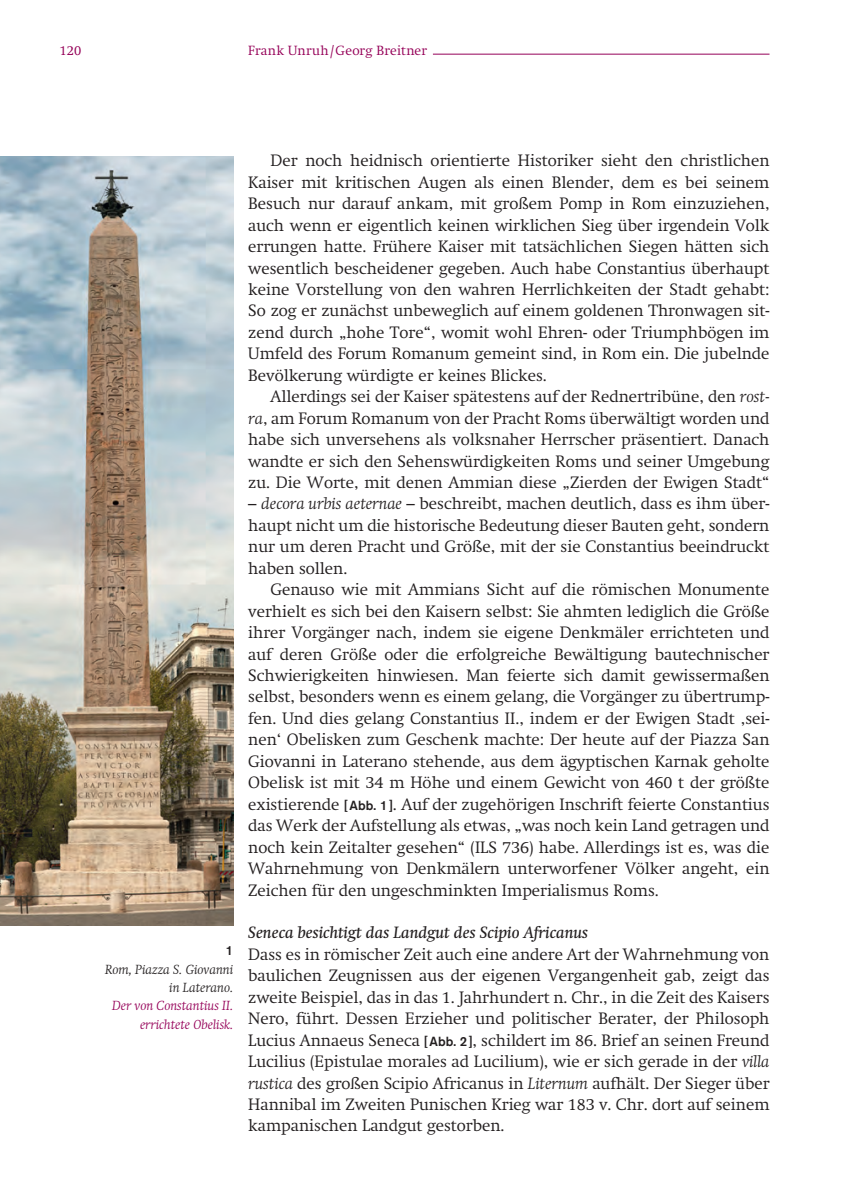
<style>
.page{position:relative;width:844px;height:1191px;background:#fff}
.page>*{position:absolute;margin:0;border:0;box-sizing:border-box;transform-origin:0 0}
.t1{font:300 16.28px/21.5px "Swift";color:#231f20;text-align:justify}
.t2{font:italic 16.28px "Swift";color:#231f20}
.t3{font:italic 300 13.12px/18.4px "Swift";color:#950058;text-align:right}
.t4{font:italic 300 13.12px/18.4px "Swift";color:#231f20;text-align:right}
.t5{font:300 13.12px "Swift";letter-spacing:.015em;color:#950058}
.t6{font:500 13.12px "Akzidenz Grotesk Std";color:#231f20}
.s1{font-style:italic}
.s2{font-family:"Akzidenz Grotesk Std";font-weight:500;font-size:13.12px}
</style>
<div class="page">
<hr style="left:433px;top:54px;width:336px;height:1px;background:#950058">
<img style="left:0;top:156px;width:233px;height:769px">
<p class="t5" style="left:60px;top:42px;width:23px">120</p>
<p class="t5" style="left:248px;top:42px;width:180px">Frank Unruh/Georg Breitner</p>
<p class="t6" style="left:226px;top:942px;width:9px">1</p>
<p class="t4" style="left:105px;top:960px;width:130px">Rom, Piazza S. Giovanni in Laterano.</p>
<p class="t3" style="left:112px;top:996px;width:123px">Der von Constantius II. errichtete Obelisk.</p>
<p class="t1" style="left:248px;top:150px;width:522px;text-indent:22px">Der noch heidnisch orientierte Historiker sieht den christlichen Kaiser mit kritischen Augen als einen Blender, dem es bei seinem Besuch nur darauf ankam, mit großem Pomp in Rom einzuziehen, auch wenn er eigentlich keinen wirklichen Sieg über irgendein Volk errungen hatte. Frühere Kaiser mit tatsächlichen Siegen hätten sich wesentlich bescheidener gegeben. Auch habe Constantius überhaupt keine Vorstellung von den wahren Herrlichkeiten der Stadt gehabt:<br>So zog er zunächst unbeweglich auf einem goldenen Thronwagen sit&shy;zend durch „hohe Tore“, womit wohl Ehren- oder Triumphbögen im Umfeld des Forum Romanum gemeint sind, in Rom ein. Die jubelnde Bevölkerung würdigte er keines Blickes.</p>
<p class="t1" style="left:248px;top:386px;width:522px;text-indent:22px">Allerdings sei der Kaiser spätestens auf der Rednertribüne, den <span class="s1">rost&shy;ra</span>, am Forum Romanum von der Pracht Roms überwältigt worden und habe sich unversehens als volksnaher Herrscher präsentiert. Danach wandte er sich den Sehenswürdigkeiten Roms und seiner Umgebung zu. Die Worte, mit denen Ammian diese „Zierden der Ewigen Stadt“</p>
<p class="t1" style="left:248px;top:493px;width:522px">– <span class="s1">decora urbis aeternae</span> – beschreibt, machen deutlich, dass es ihm über&shy;haupt nicht um die historische Bedeutung dieser Bauten geht, sondern nur um deren Pracht und Größe, mit der sie Constantius beeindruckt haben sollen.</p>
<p class="t1" style="left:248px;top:579px;width:522px;text-indent:22px">Genauso wie mit Ammians Sicht auf die römischen Monumente verhielt es sich bei den Kaisern selbst: Sie ahmten lediglich die Größe ihrer Vorgänger nach, indem sie eigene Denkmäler errichteten und auf deren Größe oder die erfolgreiche Bewältigung bautechnischer Schwierigkeiten hinwiesen. Man feierte sich damit gewissermaßen selbst, besonders wenn es einem gelang, die Vorgänger zu übertrump&shy;fen. Und dies gelang Constantius II., indem er der Ewigen Stadt ‚sei&shy;nen‘ Obelisken zum Geschenk machte: Der heute auf der Piazza San Giovanni in Laterano stehende, aus dem ägyptischen Karnak geholte Obelisk ist mit 34 m Höhe und einem Gewicht von 460 t der größte existierende <span class="s2">[Abb. 1]</span>. Auf der zugehörigen Inschrift feierte Constantius das Werk der Aufstellung als etwas, „was noch kein Land getragen und noch kein Zeitalter gesehen“ (ILS 736) habe. Allerdings ist es, was die Wahrnehmung von Denkmälern unterworfener Völker angeht, ein Zeichen für den ungeschminkten Imperialismus Roms.</p>
<p class="t2" style="left:248px;top:923px;width:341px">Seneca besichtigt das Landgut des Scipio Africanus</p>
<p class="t1" style="left:248px;top:943px;width:522px">Dass es in römischer Zeit auch eine andere Art der Wahrnehmung von baulichen Zeugnissen aus der eigenen Vergangenheit gab, zeigt das zweite Beispiel, das in das 1. Jahrhundert n. Chr., in die Zeit des Kaisers Nero, führt. Dessen Erzieher und politischer Berater, der Philosoph Lucius Annaeus Seneca <span class="s2">[Abb. 2]</span>, schildert im 86. Brief an seinen Freund Lucilius (Epistulae morales ad Lucilium), wie er sich gerade in der <span class="s1">villa rustica</span> des großen Scipio Africanus in <span class="s1">Liternum</span> aufhält. Der Sieger über Hannibal im Zweiten Punischen Krieg war 183 v. Chr. dort auf seinem kampanischen Landgut gestorben.</p>
</div>
